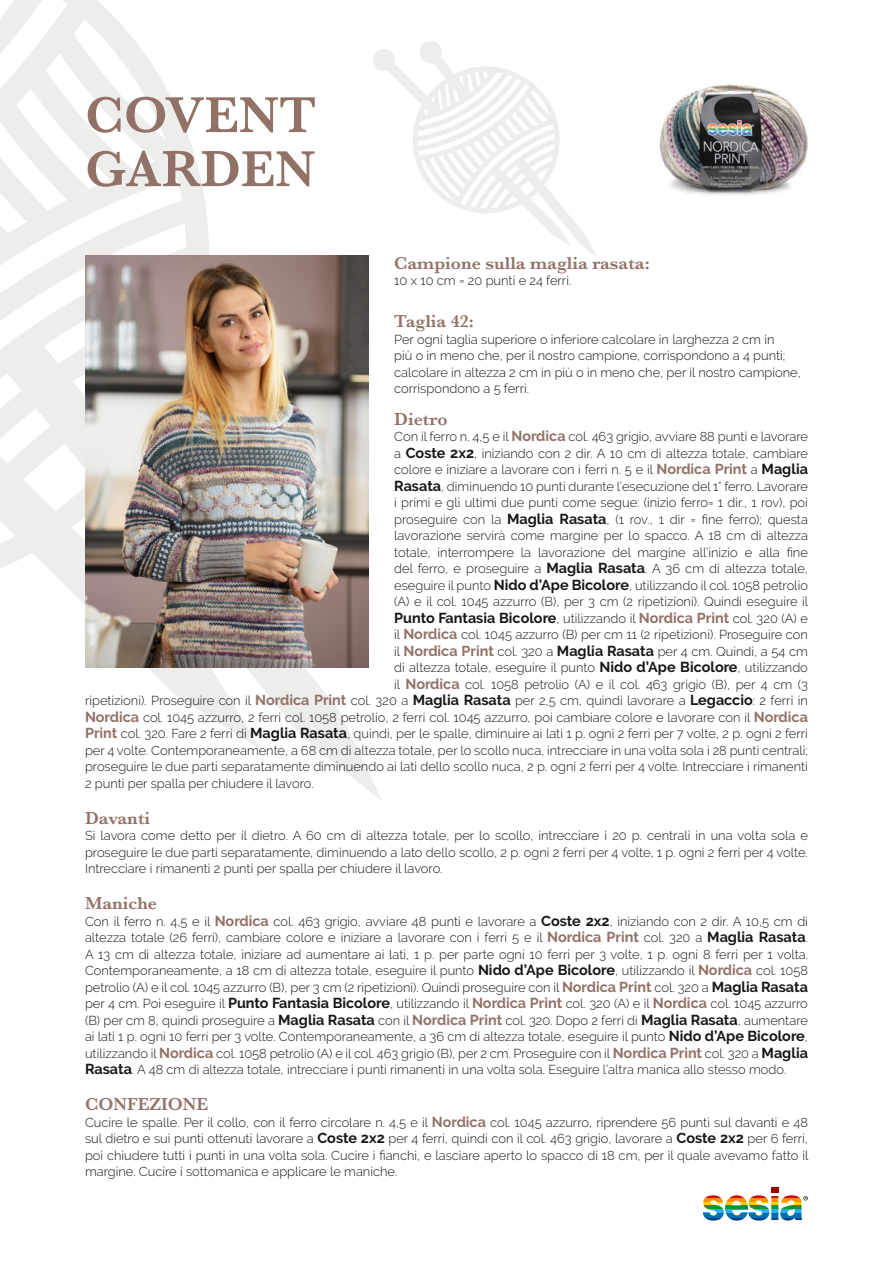
<style>
.page{position:relative;width:893px;height:1263px;background:#fff}
.page>*{position:absolute;margin:0;border:0;box-sizing:border-box;transform-origin:0 0}
.t1{font:600 52.5px/54px "Baskerville";color:#927267}
.t2{font:600 18px "Baskerville";color:#927267}
.t3{font:300 12.9px/16.5px "Raleway";color:#171715;text-align:justify}
.s1{font-weight:700;font-size:14.4px;color:#927267}
.s2{font-weight:700;font-size:14.4px}
</style>
<div class="page">
<svg style="left:0;top:0;width:382px;height:801px"></svg>
<svg style="left:373px;top:41px;width:223px;height:216px"></svg>
<img style="left:659px;top:84px;width:149px;height:111px">
<img style="left:85px;top:255px;width:284px;height:413px">
<svg style="left:703px;top:1187px;width:105px;height:34px"></svg>
<h1 class="t1" style="left:85px;top:88px;width:233px">COVENT<br>GARDEN</h1>
<h2 class="t2" style="left:394px;top:250px;width:257px">Campione sulla maglia rasata:</h2>
<p class="t3" style="left:394px;top:272px;width:179px">10 x 10 cm = 20 punti e 24 ferri.</p>
<h2 class="t2" style="left:394px;top:309px;width:81px">Taglia 42:</h2>
<p class="t3" style="left:394px;top:331px;width:408px;text-align:left">Per ogni taglia superiore o inferiore calcolare in larghezza 2 cm in<br>più o in meno che, per il nostro campione, corrispondono a 4 punti; calcolare in altezza 2 cm in più o in meno che, per il nostro campione, corrispondono a 5 ferri.</p>
<h2 class="t2" style="left:394px;top:406px;width:55px">Dietro</h2>
<p class="t3" style="left:394px;top:428px;width:415px">Con il ferro n. 4,5 e il <span class="s1">Nordica</span> col. 463 grigio, avviare 88 punti e lavorare</p>
<p class="t3" style="left:394px;top:445px;width:415px">a <span class="s2">Coste 2x2</span>, iniziando con 2 dir. A 10 cm di altezza totale, cambiare</p>
<p class="t3" style="left:394px;top:461px;width:415px">colore e iniziare a lavorare con i ferri n. 5 e il <span class="s1">Nordica Print</span> a <span class="s2">Maglia</span></p>
<p class="t3" style="left:394px;top:478px;width:415px"><span class="s2">Rasata</span>, diminuendo 10 punti durante l’esecuzione del 1° ferro. Lavorare</p>
<p class="t3" style="left:394px;top:494px;width:415px">i primi e gli ultimi due punti come segue: (inizio ferro= 1 dir., 1 rov), poi</p>
<p class="t3" style="left:394px;top:511px;width:415px">proseguire con la <span class="s2">Maglia Rasata</span>, (1 rov., 1 dir = fine ferro); questa</p>
<p class="t3" style="left:394px;top:527px;width:415px">lavorazione servirà come margine per lo spacco. A 18 cm di altezza</p>
<p class="t3" style="left:394px;top:544px;width:415px">totale, interrompere la lavorazione del margine all’inizio e alla fine</p>
<p class="t3" style="left:394px;top:560px;width:415px">del ferro, e proseguire a <span class="s2">Maglia Rasata</span>. A 36 cm di altezza totale,</p>
<p class="t3" style="left:394px;top:577px;width:415px">eseguire il punto <span class="s2">Nido d’Ape Bicolore</span>, utilizzando il col. 1058 petrolio</p>
<p class="t3" style="left:394px;top:593px;width:416px">(A) e il col. 1045 azzurro (B), per 3 cm (2 ripetizioni). Quindi eseguire il</p>
<p class="t3" style="left:394px;top:610px;width:415px"><span class="s2">Punto Fantasia Bicolore</span>, utilizzando il <span class="s1">Nordica Print</span> col. 320 (A) e</p>
<p class="t3" style="left:394px;top:626px;width:415px">il <span class="s1">Nordica</span> col. 1045 azzurro (B) per cm 11 (2 ripetizioni). Proseguire con</p>
<p class="t3" style="left:394px;top:643px;width:415px">il <span class="s1">Nordica Print</span> col. 320 a <span class="s2">Maglia Rasata</span> per 4 cm. Quindi, a 54 cm</p>
<p class="t3" style="left:394px;top:659px;width:415px">di altezza totale, eseguire il punto <span class="s2">Nido d’Ape Bicolore</span>, utilizzando</p>
<p class="t3" style="left:394px;top:676px;width:415px">il <span class="s1">Nordica</span> col. 1058 petrolio (A) e il col. 463 grigio (B), per 4 cm (3</p>
<p class="t3" style="left:85px;top:692px;width:724px">ripetizioni). Proseguire con il <span class="s1">Nordica Print</span> col. 320 a <span class="s2">Maglia Rasata</span> per 2,5 cm, quindi lavorare a <span class="s2">Legaccio</span>: 2 ferri in</p>
<p class="t3" style="left:85px;top:709px;width:724px"><span class="s1">Nordica</span> col. 1045 azzurro, 2 ferri col. 1058 petrolio, 2 ferri col. 1045 azzurro, poi cambiare colore e lavorare con il <span class="s1">Nordica</span></p>
<p class="t3" style="left:85px;top:725px;width:724px"><span class="s1">Print</span> col. 320. Fare 2 ferri di <span class="s2">Maglia Rasata</span>, quindi, per le spalle, diminuire ai lati 1 p. ogni 2 ferri per 7 volte, 2 p. ogni 2 ferri</p>
<p class="t3" style="left:85px;top:742px;width:724px">per 4 volte. Contemporaneamente, a 68 cm di altezza totale, per lo scollo nuca, intrecciare in una volta sola i 28 punti centrali;</p>
<p class="t3" style="left:85px;top:758px;width:724px">proseguire le due parti separatamente diminuendo ai lati dello scollo nuca, 2 p. ogni 2 ferri per 4 volte. Intrecciare i rimanenti</p>
<p class="t3" style="left:85px;top:775px;width:230px">2 punti per spalla per chiudere il lavoro.</p>
<h2 class="t2" style="left:85px;top:805px;width:67px">Davanti</h2>
<p class="t3" style="left:85px;top:827px;width:724px">Si lavora come detto per il dietro. A 60 cm di altezza totale, per lo scollo, intrecciare i 20 p. centrali in una volta sola e proseguire le due parti separatamente, diminuendo a lato dello scollo, 2 p. ogni 2 ferri per 4 volte, 1 p. ogni 2 ferri per 4 volte.<br>Intrecciare i rimanenti 2 punti per spalla per chiudere il lavoro.</p>
<h2 class="t2" style="left:85px;top:891px;width:74px">Maniche</h2>
<p class="t3" style="left:85px;top:913px;width:724px">Con il ferro n. 4,5 e il <span class="s1">Nordica</span> col. 463 grigio, avviare 48 punti e lavorare a <span class="s2">Coste 2x2</span>, iniziando con 2 dir. A 10,5 cm di altezza totale (26 ferri), cambiare colore e iniziare a lavorare con i ferri 5 e il <span class="s1">Nordica Print</span> col. 320 a <span class="s2">Maglia Rasata</span>.<br>A 13 cm di altezza totale, iniziare ad aumentare ai lati, 1 p. per parte ogni 10 ferri per 3 volte, 1 p. ogni 8 ferri per 1 volta.<br>Contemporaneamente, a 18 cm di altezza totale, eseguire il punto <span class="s2">Nido d’Ape Bicolore</span>, utilizzando il <span class="s1">Nordica</span> col. 1058 petrolio (A) e il col. 1045 azzurro (B), per 3 cm (2 ripetizioni). Quindi proseguire con il <span class="s1">Nordica Print</span> col. 320 a <span class="s2">Maglia Rasata </span>per 4 cm. Poi eseguire il <span class="s2">Punto Fantasia Bicolore</span>, utilizzando il <span class="s1">Nordica Print</span> col. 320 (A) e il <span class="s1">Nordica</span> col. 1045 azzurro (B) per cm 8, quindi proseguire a <span class="s2">Maglia Rasata</span> con il <span class="s1">Nordica Print</span> col. 320. Dopo 2 ferri di <span class="s2">Maglia Rasata</span>, aumentare ai lati 1 p. ogni 10 ferri per 3 volte. Contemporaneamente, a 36 cm di altezza totale, eseguire il punto <span class="s2">Nido d’Ape Bicolore</span>, utilizzando il <span class="s1">Nordica</span> col. 1058 petrolio (A) e il col. 463 grigio (B), per 2 cm. Proseguire con il <span class="s1">Nordica Print</span> col. 320 a <span class="s2">Maglia Rasata</span>. A 48 cm di altezza totale, intrecciare i punti rimanenti in una volta sola. Eseguire l’altra manica allo stesso modo.</p>
<h2 class="t2" style="left:85px;top:1092px;width:125px">CONFEZIONE</h2>
<p class="t3" style="left:85px;top:1114px;width:725px">Cucire le spalle. Per il collo, con il ferro circolare n. 4,5 e il <span class="s1">Nordica</span> col. 1045 azzurro, riprendere 56 punti sul davanti e 48 sul dietro e sui punti ottenuti lavorare a <span class="s2">Coste 2x2</span> per 4 ferri, quindi con il col. 463 grigio, lavorare a <span class="s2">Coste 2x2</span> per 6 ferri, poi chiudere tutti i punti in una volta sola. Cucire i fianchi, e lasciare aperto lo spacco di 18 cm, per il quale avevamo fatto il margine. Cucire i sottomanica e applicare le maniche.</p>
</div>
